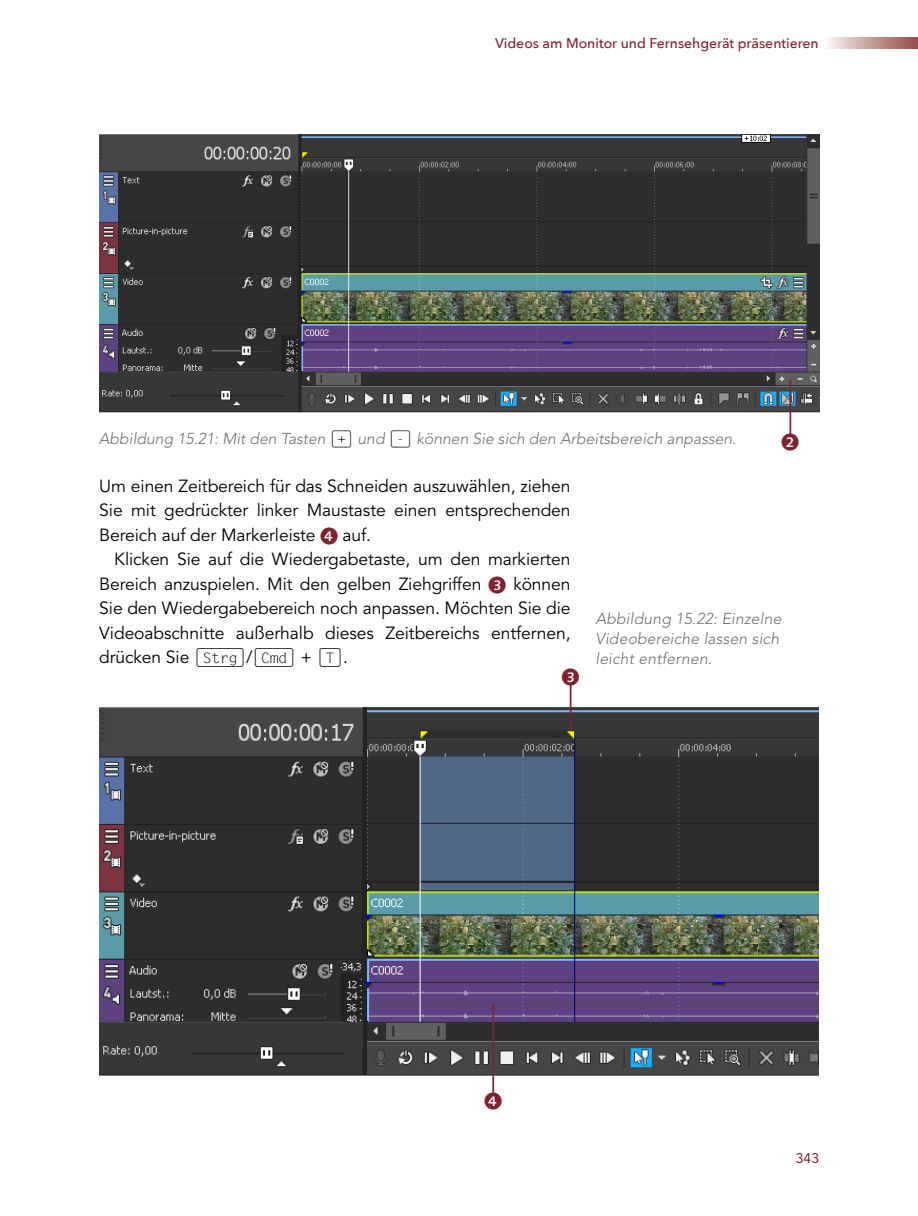
<style>
.page{position:relative;width:918px;height:1216px;background:#fff}
.page>*{position:absolute;margin:0;border:0;box-sizing:border-box;transform-origin:0 0}
.Fließtext_mit_Einzug{font:17.5px/24.5px "Avenir LT Pro";letter-spacing:-.005em;color:#000;text-align:justify}
.Fließtext_ohne_Einzu{font:17.5px/24.5px "Avenir LT Pro";letter-spacing:-.005em;color:#000;text-align:justify}
.Bildbeschriftung{font:17.5px "Galileo Press Callout";color:#81222f}
.Bildbeschriftung-2{font:italic 300 15.75px/20.1px "Avenir LT Pro";color:#6f7070}
.t1{font:500 14px "Avenir Next";color:#81222f}
.t2{font:14px "Avenir LT Pro";color:#81222f}
.s1{font-family:"Keyboard";font-weight:400;font-style:normal;color:#000}
.s2{font-family:"Galileo Press Callout";color:#81222f}
.s3{font-family:"Keyboard"}
</style>
<div class="page">
<svg style="left:828px;top:37px;width:90px;height:11px"></svg>
<img style="left:99px;top:134px;width:720px;height:279px">
<img style="left:99px;top:706px;width:720px;height:370px">
<hr style="left:789px;top:380px;width:2px;height:55px;background:#81222f">
<hr style="left:570px;top:685px;width:1px;height:45px;background:#81222f">
<hr style="left:492px;top:1003px;width:2px;height:89px;background:#81222f">
<p class="t1" style="left:495px;top:31px;width:325px">Videos am Monitor und Fernsehgerät präsentieren</p>
<p class="Bildbeschriftung-2" style="left:99px;top:429px;width:639px">Abbildung 15.21: Mit den Tasten <span class="s1">(+)</span> und <span class="s1">(-)</span> können Sie sich den Arbeitsbereich anpassen.</p>
<p class="Bildbeschriftung" style="left:781px;top:433px;width:19px">2</p>
<p class="Fließtext_ohne_Einzu" style="left:99px;top:474px;width:473px">Um einen Zeitbereich für das Schneiden auszuwählen, ziehen Sie mit gedrückter linker Maustaste einen entsprechenden Bereich auf der Markerleiste <span class="s2">4</span> auf.</p>
<p class="Fließtext_mit_Einzug" style="left:99px;top:547px;width:473px;text-indent:15px">Klicken Sie auf die Wiedergabetaste, um den markierten Bereich anzuspielen. Mit den gelben Ziehgriffen <span class="s2">3</span> können Sie den Wiedergabebereich noch anpassen. Möchten Sie die Videoabschnitte außerhalb dieses Zeitbereichs entfernen, drücken Sie <span class="s3">(Strg)</span>/<span class="s3">(Cmd)</span> + <span class="s3">(T)</span>.</p>
<p class="Bildbeschriftung" style="left:562px;top:668px;width:19px">3</p>
<p class="Bildbeschriftung-2" style="left:595px;top:608px;width:187px">Abbildung 15.22: Einzelne<br>Videobereiche lassen sich leicht entfernen.</p>
<p class="Bildbeschriftung" style="left:484px;top:1092px;width:19px">4</p>
<p class="t2" style="left:796px;top:1149px;width:25px">343</p>
</div>
